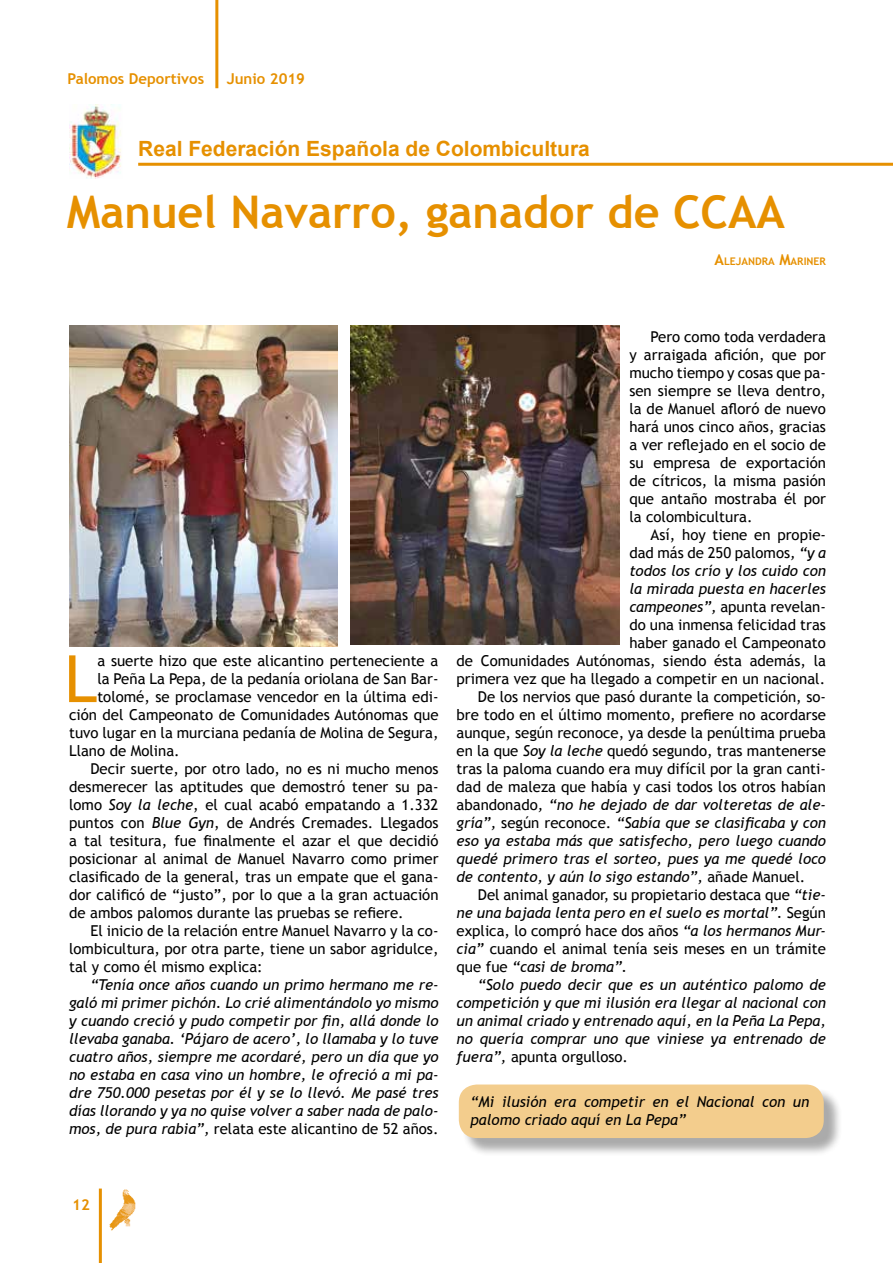
<style>
.page{position:relative;width:893px;height:1263px;background:#fff}
.page>*{position:absolute;margin:0;border:0;box-sizing:border-box;transform-origin:0 0}
.t1{font:65.25px "Trebuchet MS";color:#e69000}
.t2{font:700 45px "Trebuchet MS";color:#e69000}
.t3{font:700 21px "Arial";color:#e69000}
.t4{font:15px/18px "Trebuchet MS";color:#000;text-align:justify}
.t5{font:italic 15px/18px "Trebuchet MS";color:#000;text-align:justify}
.t6{font:700 15px "Trebuchet MS";color:#e69000}
.t7{font:700 10.5px "Trebuchet MS";color:#e69000}
.s1{font-size:15px}
.s2{font-style:italic}
.s3{font-style:normal}
</style>
<div class="page">
<hr style="left:99px;top:1188px;width:3px;height:75px;background:#e69000">
<hr style="left:215px;top:0;width:3px;height:88px;background:#e69000">
<img style="left:109px;top:1189px;width:27px;height:42px">
<div style="left:461px;top:1087px;width:381px;height:70px;background:#000;opacity:.75"></div>
<div style="left:459px;top:1084px;width:365px;height:54px;background:#f3cd8d;border-radius:18px"></div>
<img style="left:69px;top:105px;width:53px;height:74px">
<hr style="left:138px;top:163px;width:755px;height:3px;background:#e69000">
<img style="left:69px;top:326px;width:269px;height:320px">
<img style="left:351px;top:326px;width:269px;height:319px">
<p class="t6" style="left:68px;top:70px;width:138px">Palomos Deportivos</p>
<p class="t6" style="left:227px;top:70px;width:80px">Junio 2019</p>
<h3 class="t3" style="left:138px;top:134px;width:453px">Real Federación Española de Colombicultura</h3>
<h2 class="t2" style="left:67px;top:184px;width:720px">Manuel Navarro, ganador de CCAA</h2>
<p class="t7" style="left:715px;top:254px;width:113px"><span class="s1">A</span>LEJANDRA <span class="s1">M</span>ARINER</p>
<h1 class="t1" style="left:64px;top:640px;width:35px">L</h1>
<p class="t4" style="left:97px;top:652px;width:343px">a suerte hizo que este alicantino perteneciente a</p>
<p class="t4" style="left:97px;top:670px;width:343px">la Peña La Pepa, de la pedanía oriolana de San Bar-</p>
<p class="t4" style="left:97px;top:688px;width:343px">tolomé, se proclamase vencedor en la última edi-</p>
<p class="t4" style="left:69px;top:706px;width:371px">ción del Campeonato de Comunidades Autónomas que</p>
<p class="t4" style="left:69px;top:724px;width:371px">tuvo lugar en la murciana pedanía de Molina de Segura,</p>
<p class="t4" style="left:69px;top:742px;width:112px">Llano de Molina.</p>
<p class="t4" style="left:90px;top:760px;width:350px">Decir suerte, por otro lado, no es ni mucho menos</p>
<p class="t4" style="left:69px;top:778px;width:371px">desmerecer las aptitudes que demostró tener su pa-</p>
<p class="t4" style="left:69px;top:796px;width:371px">lomo <span class="s2">Soy la leche</span>, el cual acabó empatando a 1.332</p>
<p class="t4" style="left:69px;top:814px;width:371px">puntos con <span class="s2">Blue Gyn</span>, de Andrés Cremades. Llegados</p>
<p class="t4" style="left:69px;top:832px;width:371px">a tal tesitura, fue finalmente el azar el que decidió</p>
<p class="t4" style="left:69px;top:850px;width:371px">posicionar al animal de Manuel Navarro como primer</p>
<p class="t4" style="left:69px;top:868px;width:371px">clasificado de la general, tras un empate que el gana-</p>
<p class="t4" style="left:69px;top:886px;width:371px">dor calificó de “justo”, por lo que a la gran actuación</p>
<p class="t4" style="left:69px;top:904px;width:336px">de ambos palomos durante las pruebas se refiere.</p>
<p class="t4" style="left:90px;top:922px;width:350px">El inicio de la relación entre Manuel Navarro y la co-</p>
<p class="t4" style="left:69px;top:940px;width:371px">lombicultura, por otra parte, tiene un sabor agridulce,</p>
<p class="t4" style="left:69px;top:958px;width:195px">tal y como él mismo explica:</p>
<p class="t5" style="left:69px;top:976px;width:371px;text-indent:21px">“Tenía once años cuando un primo hermano me re&shy;galó mi primer pichón. Lo crié alimentándolo yo mismo y cuando creció y pudo competir por fin, allá donde lo llevaba ganaba. ‘Pájaro de acero’, lo llamaba y lo tuve cuatro años, siempre me acordaré, pero un día que yo no estaba en casa vino un hombre, le ofreció a mi pa&shy;dre 750.000 pesetas por él y se lo llevó. Me pasé tres días llorando y ya no quise volver a saber nada de palo&shy;mos, de pura rabia”, <span class="s3">relata este alicantino de 52 años.</span></p>
<p class="t4" style="left:629px;top:328px;width:198px;text-indent:21px">Pero como toda verdadera y arraigada afición, que por mucho tiempo y cosas que pa&shy;sen siempre se lleva dentro, la de Manuel afloró de nuevo hará unos cinco años, gracias a ver reflejado en el socio de su empresa de exportación de cítricos, la misma pasión que antaño mostraba él por la colombicultura.</p>
<p class="t4" style="left:651px;top:526px;width:177px">Así, hoy tiene en propie-</p>
<p class="t4" style="left:629px;top:544px;width:198px">dad más de 250 palomos<span class="s2">, “y a</span></p>
<p class="t5" style="left:629px;top:562px;width:198px">todos los crío y los cuido con</p>
<p class="t5" style="left:629px;top:580px;width:198px">la mirada puesta en hacerles</p>
<p class="t4" style="left:629px;top:598px;width:198px"><span class="s2">campeones”,</span> apunta revelan-</p>
<p class="t4" style="left:629px;top:616px;width:198px">do una inmensa felicidad tras</p>
<p class="t4" style="left:629px;top:634px;width:198px">haber ganado el Campeonato</p>
<p class="t4" style="left:457px;top:652px;width:371px">de Comunidades Autónomas, siendo ésta además, la</p>
<p class="t4" style="left:457px;top:670px;width:370px">primera vez que ha llegado a competir en un nacional.</p>
<p class="t4" style="left:478px;top:688px;width:350px">De los nervios que pasó durante la competición, so-</p>
<p class="t4" style="left:457px;top:706px;width:371px">bre todo en el último momento, prefiere no acordarse</p>
<p class="t4" style="left:457px;top:724px;width:371px">aunque, según reconoce, ya desde la penúltima prueba</p>
<p class="t4" style="left:457px;top:742px;width:371px">en la que <span class="s2">Soy la leche</span> quedó segundo, tras mantenerse</p>
<p class="t4" style="left:457px;top:760px;width:371px">tras la paloma cuando era muy difícil por la gran canti-</p>
<p class="t4" style="left:457px;top:778px;width:371px">dad de maleza que había y casi todos los otros habían</p>
<p class="t5" style="left:457px;top:796px;width:371px"><span class="s3">abandonado</span>, “no he dejado de dar volteretas de ale-</p>
<p class="t5" style="left:457px;top:814px;width:371px">gría”, <span class="s3">según reconoce.</span> “Sabía que se clasificaba y con</p>
<p class="t5" style="left:457px;top:832px;width:371px">eso ya estaba más que satisfecho, pero luego cuando</p>
<p class="t5" style="left:457px;top:850px;width:371px">quedé primero tras el sorteo, pues ya me quedé loco</p>
<p class="t5" style="left:457px;top:868px;width:350px">de contento, y aún lo sigo estando”, <span class="s3">añade Manuel.</span></p>
<p class="t4" style="left:478px;top:886px;width:350px">Del animal ganador, su propietario destaca que <span class="s2">“tie-</span></p>
<p class="t5" style="left:457px;top:904px;width:371px">ne una bajada lenta pero en el suelo es mortal”. <span class="s3">Según</span></p>
<p class="t4" style="left:457px;top:922px;width:371px">explica, lo compró hace dos años <span class="s2">“a los hermanos Mur-</span></p>
<p class="t4" style="left:457px;top:940px;width:371px"><span class="s2">cia”</span> cuando el animal tenía seis meses en un trámite</p>
<p class="t5" style="left:457px;top:958px;width:172px"><span class="s3">que fue</span> “casi de broma”.</p>
<p class="t5" style="left:478px;top:976px;width:350px">“Solo puedo decir que es un auténtico palomo de</p>
<p class="t5" style="left:457px;top:994px;width:371px">competición y que mi ilusión era llegar al nacional con</p>
<p class="t5" style="left:457px;top:1012px;width:371px">un animal criado y entrenado aquí, en la Peña La Pepa,</p>
<p class="t5" style="left:457px;top:1030px;width:371px">no quería comprar uno que viniese ya entrenado de</p>
<p class="t4" style="left:457px;top:1048px;width:173px"><span class="s2">fuera”,</span> apunta orgulloso.</p>
<p class="t5" style="left:471px;top:1093px;width:340px">“Mi ilusión era competir en el Nacional con un palomo criado aquí en La Pepa”</p>
<p class="t6" style="left:72px;top:1195px;width:19px">12</p>
</div>
